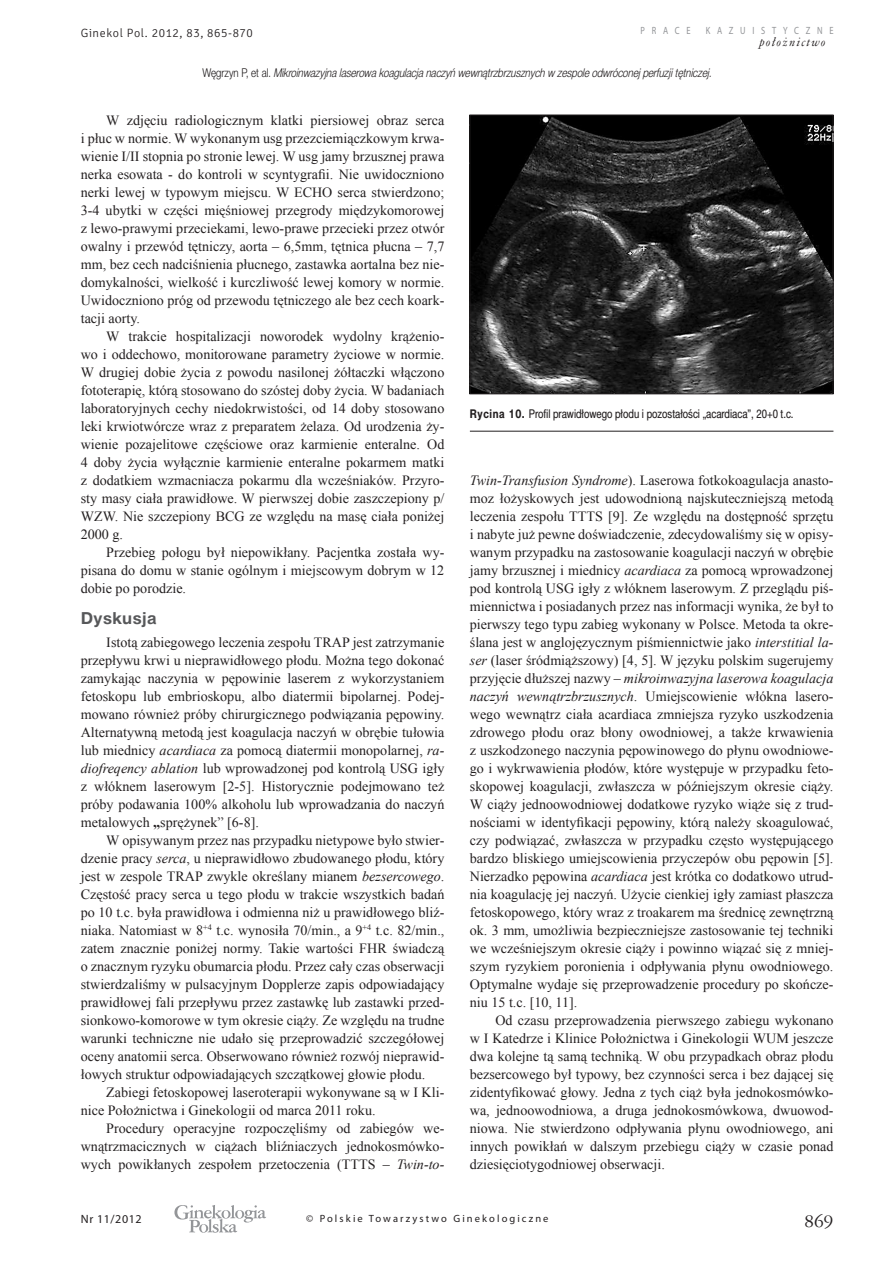
<style>
.page{position:relative;width:893px;height:1263px;background:#fff}
.page>*{position:absolute;margin:0;border:0;box-sizing:border-box;transform-origin:0 0}
.t1{font:19.5px "American Garamond PL";color:#231f20}
.Nagłówek{font:700 16.5px "Switzer EFN";letter-spacing:.025em;color:#57585a}
.Normalny{font:14.1px/18px "Times New Roman";color:#231f20;text-align:justify}
.t2{font:italic 13.5px "American Garamond PL";letter-spacing:.1em;color:#231f20}
.t3{font:italic 12px "Switzer Cnd EFN Light";color:#231f20}
.t4{font:12px "Switzer Cnd EFN";letter-spacing:-.005em;color:#231f20}
.t5{font:300 12px "Signika Negative";letter-spacing:.05em;color:#231f20}
.t6{font:12px "Myriad Pro";letter-spacing:.05em;color:#231f20}
.t7{font:10.5px "Myriad Pro";letter-spacing:.2em;color:#231f20}
.t8{font:10.5px "Myriad Pro";letter-spacing:.8em;color:#939598;scale:.8 1}
.s1{font-style:normal}
.s2{font-style:italic}
.s3{font-weight:700}
</style>
<div class="page">
<svg style="left:174px;top:1205px;width:92px;height:28px"></svg>
<img style="left:472px;top:117px;width:359px;height:275px">
<div style="left:470px;top:115px;width:363px;height:279px;border:1px solid #231f20"></div>
<hr style="left:470px;top:431px;width:363px;height:1px;background:#231f20">
<p class="t5" style="left:81px;top:26px;width:174px">Ginekol Pol. 2012, 83, 865-870</p>
<p class="t8" style="left:640px;top:24px;width:64px">PRACE</p>
<p class="t8" style="left:706px;top:24px;width:161px">KAZUISTYCZNE</p>
<p class="t2" style="left:760px;top:34px;width:68px">po∏o˝nictwo</p>
<p class="t3" style="left:202px;top:65px;width:511px"><span class="s1">Węgrzyn P, et al.</span> Mikroinwazyjna laserowa koagulacja naczyń wewnątrzbrzusznych w zespole odwróconej perfuzji tętniczej.</p>
<p class="Normalny" style="left:81px;top:111px;width:365px;text-indent:26px">W zdjęciu radiologicznym klatki piersiowej obraz serca i płuc w normie. W wykonanym usg przezciemiączkowym krwa&shy;wienie I/II stopnia po stronie lewej. W usg jamy brzusznej prawa nerka esowata - do kontroli w scyntygrafii. Nie uwidoczniono nerki lewej w typowym miejscu. W ECHO serca stwierdzono; 3-4 ubytki w części mięśniowej przegrody międzykomorowej z lewo-prawymi przeciekami, lewo-prawe przecieki przez otwór owalny i przewód tętniczy, aorta – 6,5mm, tętnica płucna – 7,7 mm, bez cech nadciśnienia płucnego, zastawka aortalna bez nie&shy;domykalności, wielkość i kurczliwość lewej komory w normie.<br>Uwidoczniono próg od przewodu tętniczego ale bez cech koark&shy;tacji aorty.</p>
<p class="Normalny" style="left:81px;top:327px;width:365px;text-indent:26px">W trakcie hospitalizacji noworodek wydolny krążenio&shy;wo i oddechowo, monitorowane parametry życiowe w normie.<br>W drugiej dobie życia z powodu nasilonej żółtaczki włączono fototerapię, którą stosowano do szóstej doby życia. W badaniach laboratoryjnych cechy niedokrwistości, od 14 doby stosowano leki krwiotwórcze wraz z preparatem żelaza. Od urodzenia ży&shy;wienie pozajelitowe częściowe oraz karmienie enteralne. Od 4 doby życia wyłącznie karmienie enteralne pokarmem matki z dodatkiem wzmacniacza pokarmu dla wcześniaków. Przyro&shy;sty masy ciała prawidłowe. W pierwszej dobie zaszczepiony p/ WZW. Nie szczepiony BCG ze względu na masę ciała poniżej 2000 g.</p>
<p class="Normalny" style="left:81px;top:543px;width:365px;text-indent:26px">Przebieg połogu był niepowikłany. Pacjentka została wy&shy;pisana do domu w stanie ogólnym i miejscowym dobrym w 12 dobie po porodzie.</p>
<p class="Nagłówek" style="left:81px;top:609px;width:77px">Dyskusja</p>
<p class="Normalny" style="left:81px;top:633px;width:365px;text-indent:26px">Istotą zabiegowego leczenia zespołu TRAP jest zatrzymanie przepływu krwi u nieprawidłowego płodu. Można tego dokonać zamykając naczynia w pępowinie laserem z wykorzystaniem fetoskopu lub embrioskopu, albo diatermii bipolarnej. Podej&shy;mowano również próby chirurgicznego podwiązania pępowiny.<br>Alternatywną metodą jest koagulacja naczyń w obrębie tułowia lub miednicy <span class="s2">acardiaca</span> za pomocą diatermii monopolarnej, <span class="s2">ra&shy;diofreqency ablation</span> lub wprowadzonej pod kontrolą USG igły z włóknem laserowym [2-5]. Historycznie podejmowano też próby podawania 100% alkoholu lub wprowadzania do naczyń metalowych <span class="s3">„</span>sprężynek” [6-8].</p>
<p class="Normalny" style="left:81px;top:831px;width:365px;text-indent:26px">W opisywanym przez nas przypadku nietypowe było stwier&shy;dzenie pracy <span class="s2">serca</span>, u nieprawidłowo zbudowanego płodu, który jest w zespole TRAP zwykle określany mianem <span class="s2">bezsercowego</span>.<br>Częstość pracy serca u tego płodu w trakcie wszystkich badań po 10 t.c. była prawidłowa i odmienna niż u prawidłowego bliź&shy;niaka. Natomiast w 8<sup>+4</sup> t.c. wynosiła 70/min., a 9<sup>+4</sup> t.c. 82/min., zatem znacznie poniżej normy. Takie wartości FHR świadczą o znacznym ryzyku obumarcia płodu. Przez cały czas obserwacji stwierdzaliśmy w pulsacyjnym Dopplerze zapis odpowiadający prawidłowej fali przepływu przez zastawkę lub zastawki przed&shy;sionkowo-komorowe w tym okresie ciąży. Ze względu na trudne warunki techniczne nie udało się przeprowadzić szczegółowej oceny anatomii serca. Obserwowano również rozwój nieprawid&shy;łowych struktur odpowiadających szczątkowej głowie płodu.</p>
<p class="Normalny" style="left:81px;top:1083px;width:365px;text-indent:26px">Zabiegi fetoskopowej laseroterapii wykonywane są w I Kli&shy;nice Położnictwa i Ginekologii od marca 2011 roku.</p>
<p class="Normalny" style="left:81px;top:1119px;width:365px;text-indent:26px">Procedury operacyjne rozpoczęliśmy od zabiegów we&shy;wnątrzmacicznych w ciążach bliźniaczych jednokosmówko&shy;wych powikłanych zespołem przetoczenia (TTTS – <span class="s2">Twin-to-</span></p>
<p class="t4" style="left:470px;top:407px;width:325px"><span class="s3">Rycina 10.</span> Profil prawidłowego płodu i pozostałości „acardiaca”, 20+0 t.c.</p>
<p class="Normalny" style="left:470px;top:471px;width:365px"><span class="s2">Twin-Transfusion Syndrome</span>). Laserowa fotkokoagulacja anasto&shy;moz łożyskowych jest udowodnioną najskuteczniejszą metodą leczenia zespołu TTTS [9]. Ze względu na dostępność sprzętu i nabyte już pewne doświadczenie, zdecydowaliśmy się w opisy&shy;wanym przypadku na zastosowanie koagulacji naczyń w obrębie jamy brzusznej i miednicy <span class="s2">acardiaca</span> za pomocą wprowadzonej pod kontrolą USG igły z włóknem laserowym. Z przeglądu piś&shy;miennictwa i posiadanych przez nas informacji wynika, że był to pierwszy tego typu zabieg wykonany w Polsce. Metoda ta okre&shy;ślana jest w anglojęzycznym piśmiennictwie jako <span class="s2">interstitial la&shy;ser</span> (laser śródmiąższowy) [4, 5]. W języku polskim sugerujemy przyjęcie dłuższej nazwy – <span class="s2">mikroinwazyjna laserowa koagulacja naczyń wewnątrzbrzusznych</span>. Umiejscowienie włókna lasero&shy;wego wewnątrz ciała acardiaca zmniejsza ryzyko uszkodzenia zdrowego płodu oraz błony owodniowej, a także krwawienia z uszkodzonego naczynia pępowinowego do płynu owodniowe&shy;go i wykrwawienia płodów, które występuje w przypadku feto&shy;skopowej koagulacji, zwłaszcza w późniejszym okresie ciąży.<br>W ciąży jednoowodniowej dodatkowe ryzyko wiąże się z trud&shy;nościami w identyfikacji pępowiny, którą należy skoagulować, czy podwiązać, zwłaszcza w przypadku często występującego bardzo bliskiego umiejscowienia przyczepów obu pępowin [5].<br>Nierzadko pępowina <span class="s2">acardiaca</span> jest krótka co dodatkowo utrud&shy;nia koagulację jej naczyń. Użycie cienkiej igły zamiast płaszcza fetoskopowego, który wraz z troakarem ma średnicę zewnętrzną ok. 3 mm, umożliwia bezpieczniejsze zastosowanie tej techniki we wcześniejszym okresie ciąży i powinno wiązać się z mniej&shy;szym ryzykiem poronienia i odpływania płynu owodniowego.<br>Optymalne wydaje się przeprowadzenie procedury po skończe&shy;niu 15 t.c. [10, 11].</p>
<p class="Normalny" style="left:470px;top:1011px;width:365px;text-indent:26px">Od czasu przeprowadzenia pierwszego zabiegu wykonano w I Katedrze i Klinice Położnictwa i Ginekologii WUM jeszcze dwa kolejne tą samą techniką. W obu przypadkach obraz płodu bezsercowego był typowy, bez czynności serca i bez dającej się zidentyfikować głowy. Jedna z tych ciąż była jednokosmówko&shy;wa, jednoowodniowa, a druga jednokosmówkowa, dwuowod&shy;niowa. Nie stwierdzono odpływania płynu owodniowego, ani innych powikłań w dalszym przebiegu ciąży w czasie ponad dziesięciotygodniowej obserwacji.</p>
<p class="t6" style="left:81px;top:1212px;width:62px">Nr 11/2012</p>
<p class="t7" style="left:306px;top:1212px;width:244px">© Polskie Towarzystwo Ginekologiczne</p>
<h1 class="t1" style="left:804px;top:1209px;width:30px">869</h1>
</div>
